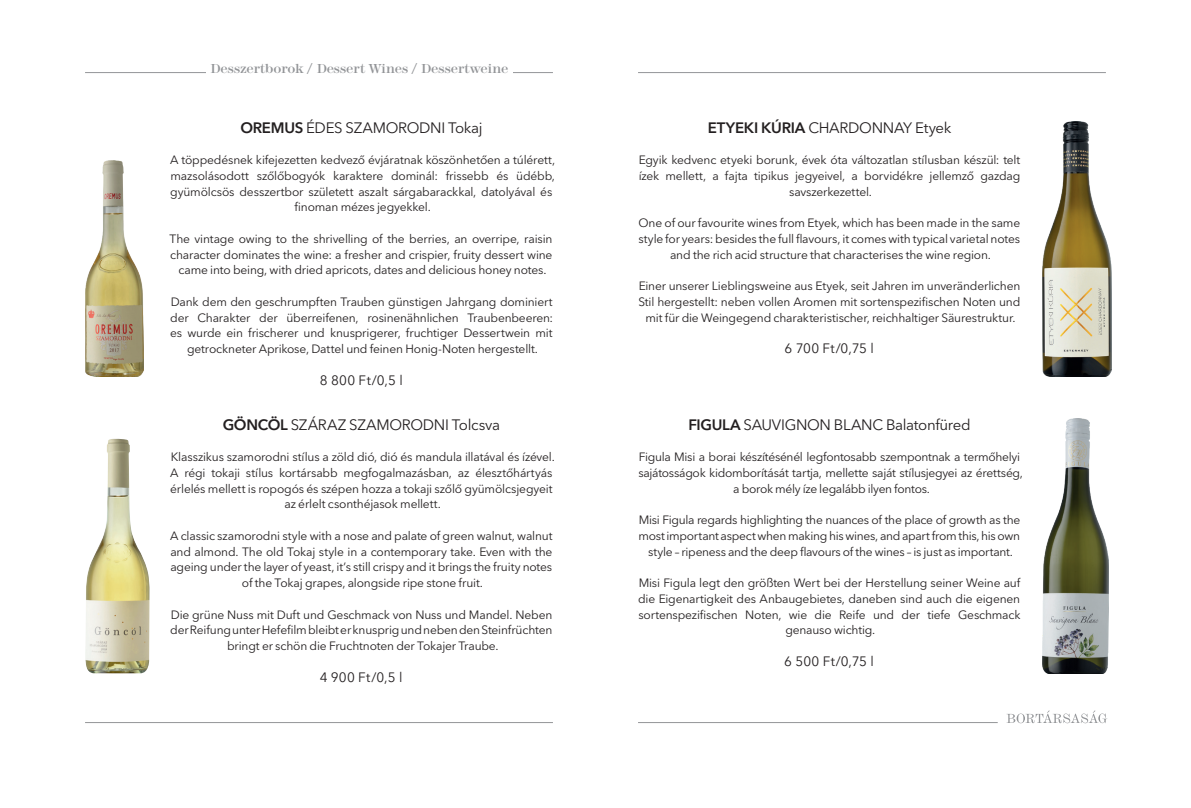
<style>
.page{position:relative;width:1191px;height:808px;background:#fff}
.page>*{position:absolute;margin:0;border:0;box-sizing:border-box;transform-origin:0 0}
.t1{font:15px "Avenir Next LT Pro";letter-spacing:-.02em;color:#231f20}
.t2{font:13.5px "Avenir Next LT Pro";letter-spacing:.03em;color:#231f20}
.t3{font:500 13.5px "ITC Modern Two Sxtn Hun";letter-spacing:-.02em;color:#939598}
.t4{font:12px/15.8px "Avenir Next LT Pro";letter-spacing:-.015em;color:#231f20;text-align:center}
.s1{font-weight:600}
</style>
<div class="page">
<hr style="left:85px;top:722px;width:468px;height:1px;background:#939598">
<hr style="left:85px;top:72px;width:468px;height:1px;background:#939598">
<hr style="left:638px;top:722px;width:359px;height:1px;background:#939598">
<svg style="left:1006px;top:710px;width:101px;height:13px"></svg>
<div style="left:206px;top:64px;width:306px;height:17px;background:#fff"></div>
<img style="left:85px;top:160px;width:59px;height:216px">
<img style="left:1042px;top:121px;width:69px;height:255px">
<img style="left:85px;top:439px;width:65px;height:234px">
<img style="left:1042px;top:418px;width:66px;height:255px">
<hr style="left:638px;top:72px;width:468px;height:1px;background:#939598">
<p class="t3" style="left:210px;top:61px;width:299px">Desszertborok / Dessert Wines / Dessertweine</p>
<p class="t1" style="left:240px;top:118px;width:244px"><span class="s1">OREMUS</span> ÉDES SZAMORODNI Tokaj</p>
<p class="t4" style="left:170px;top:152px;width:386px">A töppedésnek kifejezetten kedvező évjáratnak köszönhetően a túlérett, mazsolásodott szőlőbogyók karaktere dominál: frissebb és üdébb, gyümölcsös desszertbor született aszalt sárgabarackkal, datolyával és finoman mézes jegyekkel.</p>
<p class="t4" style="left:170px;top:231px;width:384px">The vintage owing to the shrivelling of the berries, an overripe, raisin character dominates the wine: a fresher and crispier, fruity dessert wine came into being, with dried apricots, dates and delicious honey notes.</p>
<p class="t4" style="left:170px;top:294px;width:384px">Dank dem den geschrumpften Trauben günstigen Jahrgang dominiert der Charakter der überreifenen, rosinenähnlichen Traubenbeeren: es wurde ein frischerer und knusprigerer, fruchtiger Dessertwein mit getrockneter Aprikose, Dattel und feinen Honig-Noten hergestellt.</p>
<p class="t2" style="left:320px;top:372px;width:84px">8 800 Ft/0,5 l</p>
<p class="t1" style="left:223px;top:415px;width:279px"><span class="s1">GÖNCÖL</span> SZÁRAZ SZAMORODNI Tolcsva</p>
<p class="t4" style="left:170px;top:449px;width:386px">Klasszikus szamorodni stílus a zöld dió, dió és mandula illatával és ízével.<br>A régi tokaji stílus kortársabb megfogalmazásban, az élesztőhártyás érlelés mellett is ropogós és szépen hozza a tokaji szőlő gyümölcsjegyeit az érlelt csonthéjasok mellett.</p>
<p class="t4" style="left:170px;top:528px;width:384px">A classic szamorodni style with a nose and palate of green walnut, walnut and almond. The old Tokaj style in a contemporary take. Even with the ageing under the layer of yeast, it’s still crispy and it brings the fruity notes of the Tokaj grapes, alongside ripe stone fruit.</p>
<p class="t4" style="left:170px;top:606px;width:384px">Die grüne Nuss mit Duft und Geschmack von Nuss und Mandel. Neben der Reifung unter Hefefilm bleibt er knusprig und neben den Steinfrüchten bringt er schön die Fruchtnoten der Tokajer Traube.</p>
<p class="t2" style="left:320px;top:669px;width:84px">4 900 Ft/0,5 l</p>
<p class="t1" style="left:708px;top:118px;width:245px"><span class="s1">ETYEKI KÚRIA</span> CHARDONNAY Etyek</p>
<p class="t4" style="left:638px;top:152px;width:383px">Egyik kedvenc etyeki borunk, évek óta változatlan stílusban készül: telt ízek mellett, a fajta tipikus jegyeivel, a borvidékre jellemző gazdag savszerkezettel.</p>
<p class="t4" style="left:638px;top:215px;width:383px">One of our favourite wines from Etyek, which has been made in the same style for years: besides the full flavours, it comes with typical varietal notes and the rich acid structure that characterises the wine region.</p>
<p class="t4" style="left:638px;top:278px;width:383px">Einer unserer Lieblingsweine aus Etyek, seit Jahren im unveränderlichen<br>Stil hergestellt: neben vollen Aromen mit sortenspezifischen Noten und mit für die Weingegend charakteristischer, reichhaltiger Säurestruktur.</p>
<p class="t2" style="left:784px;top:340px;width:91px">6 700 Ft/0,75 l</p>
<p class="t1" style="left:688px;top:415px;width:284px"><span class="s1">FIGULA</span> SAUVIGNON BLANC Balatonfüred</p>
<p class="t4" style="left:638px;top:449px;width:386px">Figula Misi a borai készítésénél legfontosabb szempontnak a termőhelyi sajátosságok kidomborítását tartja, mellette saját stílusjegyei az érettség, a borok mély íze legalább ilyen fontos.</p>
<p class="t4" style="left:638px;top:512px;width:383px">Misi Figula regards highlighting the nuances of the place of growth as the most important aspect when making his wines, and apart from this, his own style – ripeness and the deep flavours of the wines – is just as important.</p>
<p class="t4" style="left:638px;top:575px;width:384px">Misi Figula legt den größten Wert bei der Herstellung seiner Weine auf die Eigenartigkeit des Anbaugebietes, daneben sind auch die eigenen sortenspezifischen Noten, wie die Reife und der tiefe Geschmack genauso wichtig.</p>
<p class="t2" style="left:784px;top:653px;width:91px">6 500 Ft/0,75 l</p>
</div>
